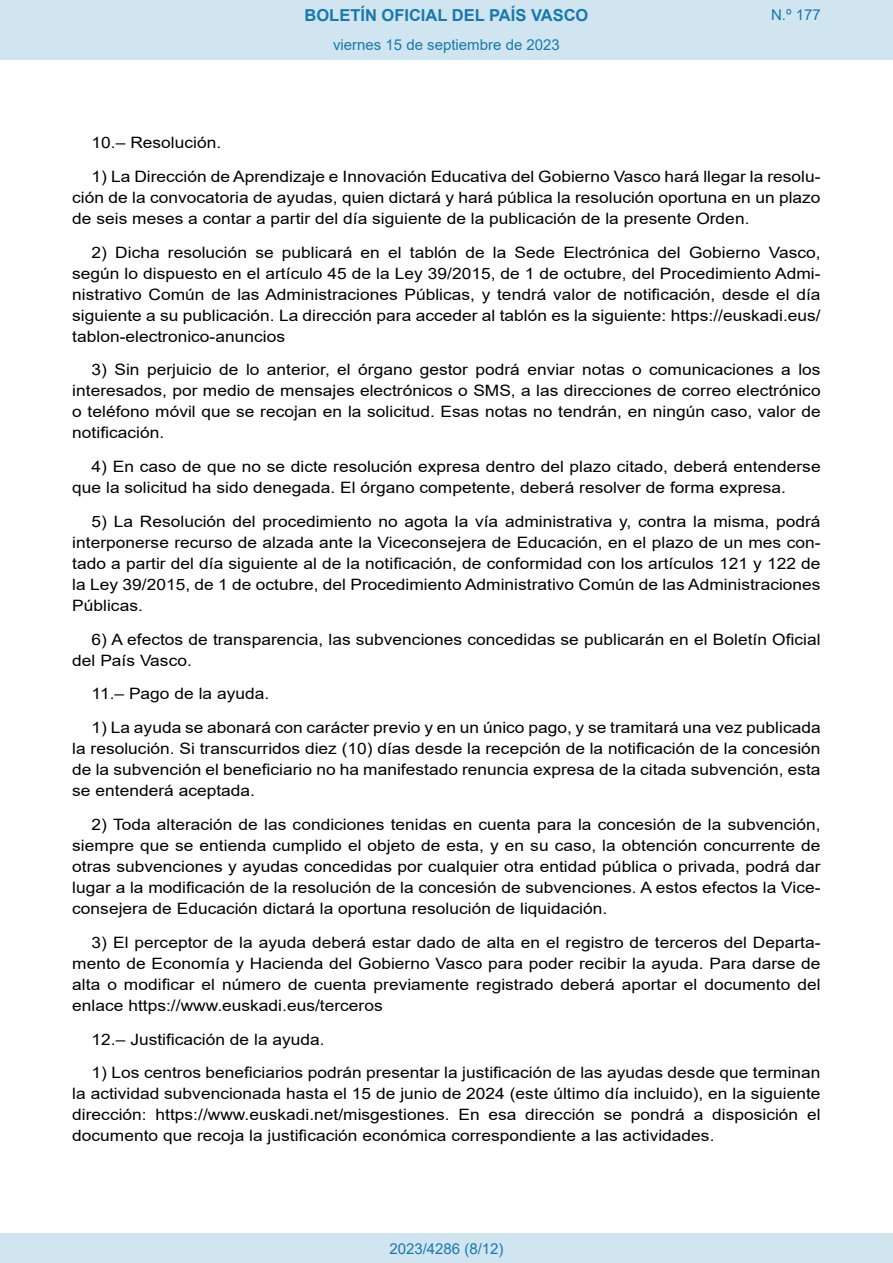
<style>
.page{position:relative;width:893px;height:1263px;background:#fff}
.page>*{position:absolute;margin:0;border:0;box-sizing:border-box;transform-origin:0 0}
.t1{font:700 16.5px "Arial";color:#1879ad}
.BOPVDetalle{font:15.6px/21px "Arial";color:#000;text-align:justify;scale:1.11 1}
.Paginacion_Centro{font:15px "Arial";color:#1879ad}
</style>
<div class="page">
<div style="left:0;top:0;width:893px;height:60px;background:#d0e5f0"></div>
<div style="left:0;top:1233px;width:893px;height:30px;background:#d0e5f0"></div>
<p class="t1" style="left:305px;top:3px;width:285px">BOLETÍN OFICIAL DEL PAÍS VASCO</p>
<p class="Paginacion_Centro" style="left:333px;top:35px;width:228px">viernes 15 de septiembre de 2023</p>
<p class="Paginacion_Centro" style="left:771px;top:5px;width:51px">N.º 177</p>
<p class="BOPVDetalle" style="left:92px;top:132px;width:118px">10.– Resolución.</p>
<p class="BOPVDetalle" style="left:72px;top:166px;width:676px;text-indent:19px">1) La Dirección de Aprendizaje e Innovación Educativa del Gobierno Vasco hará llegar la resolu&shy;ción de la convocatoria de ayudas, quien dictará y hará pública la resolución oportuna en un plazo de seis meses a contar a partir del día siguiente de la publicación de la presente Orden.</p>
<p class="BOPVDetalle" style="left:72px;top:242px;width:676px;text-indent:19px">2) Dicha resolución se publicará en el tablón de la Sede Electrónica del Gobierno Vasco, según lo dispuesto en el artículo 45 de la Ley 39/2015, de 1 de octubre, del Procedimiento Admi&shy;nistrativo Común de las Administraciones Públicas, y tendrá valor de notificación, desde el día siguiente a su publicación. La dirección para acceder al tablón es la siguiente: https://euskadi.eus/ tablon-electronico-anuncios</p>
<p class="BOPVDetalle" style="left:72px;top:359px;width:676px;text-indent:19px">3) Sin perjuicio de lo anterior, el órgano gestor podrá enviar notas o comunicaciones a los interesados, por medio de mensajes electrónicos o SMS, a las direcciones de correo electrónico o teléfono móvil que se recojan en la solicitud. Esas notas no tendrán, en ningún caso, valor de notificación.</p>
<p class="BOPVDetalle" style="left:72px;top:456px;width:676px;text-indent:19px">4) En caso de que no se dicte resolución expresa dentro del plazo citado, deberá entenderse que la solicitud ha sido denegada. El órgano competente, deberá resolver de forma expresa.</p>
<p class="BOPVDetalle" style="left:72px;top:511px;width:676px;text-indent:19px">5) La Resolución del procedimiento no agota la vía administrativa y, contra la misma, podrá interponerse recurso de alzada ante la Viceconsejera de Educación, en el plazo de un mes con&shy;tado a partir del día siguiente al de la notificación, de conformidad con los artículos 121 y 122 de la Ley 39/2015, de 1 de octubre, del Procedimiento Administrativo Común de las Administraciones Públicas.</p>
<p class="BOPVDetalle" style="left:72px;top:629px;width:676px;text-indent:19px">6) A efectos de transparencia, las subvenciones concedidas se publicarán en el Boletín Oficial del País Vasco.</p>
<p class="BOPVDetalle" style="left:92px;top:683px;width:162px">11.– Pago de la ayuda.</p>
<p class="BOPVDetalle" style="left:72px;top:717px;width:676px;text-indent:19px">1) La ayuda se abonará con carácter previo y en un único pago, y se tramitará una vez publicada la resolución. Si transcurridos diez (10) días desde la recepción de la notificación de la concesión de la subvención el beneficiario no ha manifestado renuncia expresa de la citada subvención, esta se entenderá aceptada.</p>
<p class="BOPVDetalle" style="left:72px;top:814px;width:676px;text-indent:19px">2) Toda alteración de las condiciones tenidas en cuenta para la concesión de la subvención, siempre que se entienda cumplido el objeto de esta, y en su caso, la obtención concurrente de otras subvenciones y ayudas concedidas por cualquier otra entidad pública o privada, podrá dar lugar a la modificación de la resolución de la concesión de subvenciones. A estos efectos la Vice&shy;consejera de Educación dictará la oportuna resolución de liquidación.</p>
<p class="BOPVDetalle" style="left:72px;top:932px;width:676px;text-indent:19px">3) El perceptor de la ayuda deberá estar dado de alta en el registro de terceros del Departa&shy;mento de Economía y Hacienda del Gobierno Vasco para poder recibir la ayuda. Para darse de alta o modificar el número de cuenta previamente registrado deberá aportar el documento del enlace https://www.euskadi.eus/terceros</p>
<p class="BOPVDetalle" style="left:92px;top:1028px;width:211px">12.– Justificación de la ayuda.</p>
<p class="BOPVDetalle" style="left:72px;top:1062px;width:676px;text-indent:19px">1) Los centros beneficiarios podrán presentar la justificación de las ayudas desde que terminan la actividad subvencionada hasta el 15 de junio de 2024 (este último día incluido), en la siguiente dirección: https://www.euskadi.net/misgestiones. En esa dirección se pondrá a disposición el documento que recoja la justificación económica correspondiente a las actividades.</p>
<p class="Paginacion_Centro" style="left:389px;top:1238px;width:116px">2023/4286 (8/12)</p>
</div>
